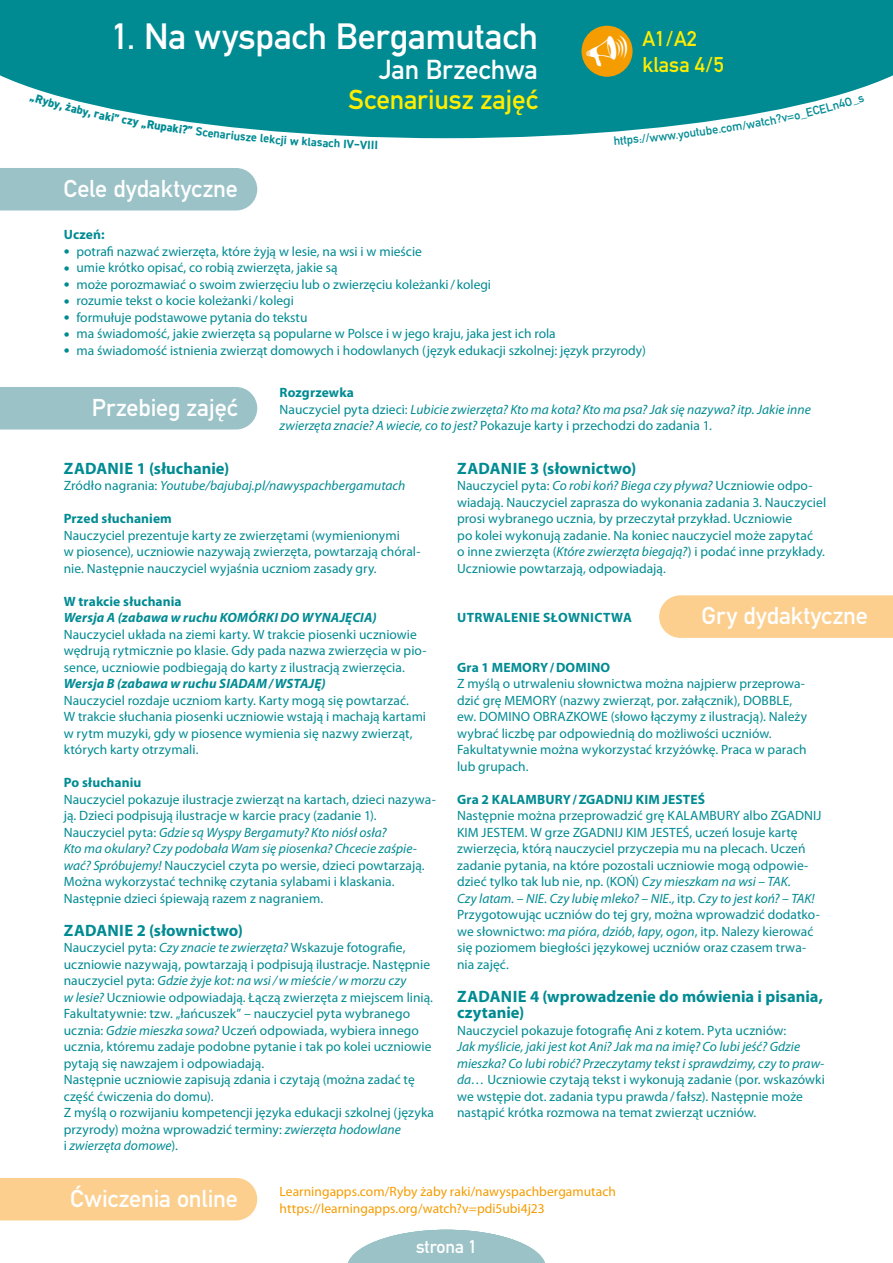
<style>
.page{position:relative;width:893px;height:1263px;background:#fff}
.page>*{position:absolute;margin:0;border:0;box-sizing:border-box;transform-origin:0 0}
.t1{font:700 36px "DIN Alternate";letter-spacing:-.005em;color:#fff}
.t2{font:700 27px "DIN Alternate";color:#ffed00}
.t3{font:700 27px "DIN Alternate";letter-spacing:-.005em;color:#fff}
.t4{font:700 24px "DIN Alternate";letter-spacing:-.005em;color:#fff}
.t5{font:700 21px/25.5px "DIN Alternate";color:#ffed00}
.t6{font:700 18px "DIN Alternate";color:#fff}
.t7{font:700 16.5px/16.5px "Myriad Pro";letter-spacing:.005em;color:#008b93}
.t8{font:13.5px/16.5px "Myriad Pro";letter-spacing:.005em;color:#008b93}
.t9{font:italic 13.5px/16.5px "Myriad Pro";color:#008b93}
.t10{font:700 13.5px "Myriad Pro";letter-spacing:.01em;color:#008b93}
.t11{font:13.5px/16.5px "Myriad Pro";color:#f59c00}
.t12{font:italic 700 13.5px "Myriad Pro";letter-spacing:.01em;color:#008b93}
.t13{font:700 12px "DIN2014";color:#008b93}
.t14{font:700 12px "DIN Alternate";color:#008b93}
.t15{font:800 12px "DIN2014";color:#008b93}
.s1{font-size:21px}
.s2{font-weight:700;font-style:normal}
.s3{font-style:normal}
.s4{font-style:italic}
</style>
<div class="page">
<svg style="left:0;top:0;width:893px;height:138px;background:#15949b"></svg>
<div style="left:581px;top:26px;width:52px;height:51px;background:#f59c00;border-radius:50%"></div>
<svg style="left:348px;top:1230px;width:197px;height:33px"></svg>
<div style="left:659px;top:595px;width:234px;height:43px;background:#fccf8e"></div>
<div style="left:0;top:168px;width:257px;height:42px;background:#9ac2c7"></div>
<div style="left:0;top:387px;width:257px;height:42px;background:#9ac2c7"></div>
<div style="left:0;top:1178px;width:257px;height:42px;background:#fccf8e"></div>
<svg style="left:726px;top:124px;width:16px;height:8px"></svg>
<svg style="left:764px;top:95px;width:100px;height:31px"></svg>
<svg style="left:29px;top:94px;width:138px;height:39px"></svg>
<h1 class="t1" style="left:112px;top:9px;width:428px">1. Na wyspach Bergamutach</h1>
<h2 class="t3" style="left:379px;top:49px;width:161px">Jan Brzechwa</h2>
<h2 class="t2" style="left:349px;top:79px;width:191px">Scenariusz zajęć</h2>
<p class="t15" style="left:168px;top:119px;width:27px;rotate:8deg">aki?”</p>
<p class="t13" style="left:197px;top:123px;width:26px;rotate:7deg">Scen</p>
<p class="t13" style="left:221px;top:126px;width:33px;rotate:6deg">ariusz</p>
<p class="t13" style="left:252px;top:129px;width:34px;rotate:5deg">e lekcj</p>
<p class="t13" style="left:284px;top:132px;width:29px;rotate:4deg">iwkl</p>
<p class="t13" style="left:312px;top:134px;width:37px;rotate:3deg">asach I</p>
<p class="t13" style="left:347px;top:136px;width:33px;rotate:2deg">V–VIII</p>
<h3 class="t4" style="left:64px;top:170px;width:176px">Cele dydaktyczne</h3>
<h3 class="t5" style="left:642px;top:25px;width:83px">A1/A2 klasa 4/5</h3>
<p class="t14" style="left:613px;top:132px;width:30px;rotate:-5deg">https:</p>
<p class="t14" style="left:641px;top:129px;width:27px;rotate:-6deg">//ww</p>
<p class="t14" style="left:666px;top:127px;width:30px;rotate:-7deg">w.you</p>
<p class="t14" style="left:695px;top:123px;width:32px;rotate:-8deg">tube.c</p>
<p class="t14" style="left:741px;top:116px;width:24px;rotate:-10deg">/wat</p>
<p class="t10" style="left:64px;top:226px;width:42px">Uczeń:</p>
<p class="t8" style="left:64px;top:243px;width:360px"><span class="s1">•</span> potrafi nazwać zwierzęta, które żyją w lesie, na wsi i w mieście</p>
<p class="t8" style="left:64px;top:259px;width:275px"><span class="s1">•</span> umie krótko opisać, co robią zwierzęta, jakie są</p>
<p class="t8" style="left:64px;top:276px;width:429px"><span class="s1">•</span> może porozmawiać o swoim zwierzęciu lub o zwierzęciu koleżanki/ kolegi</p>
<p class="t8" style="left:64px;top:292px;width:232px"><span class="s1">•</span> rozumie tekst o kocie koleżanki/ kolegi</p>
<p class="t8" style="left:64px;top:309px;width:245px"><span class="s1">•</span> formułuje podstawowe pytania do tekstu</p>
<p class="t8" style="left:64px;top:325px;width:494px"><span class="s1">•</span> ma świadomość, jakie zwierzęta są popularne w Polsce i w jego kraju, jaka jest ich rola</p>
<p class="t8" style="left:64px;top:342px;width:584px"><span class="s1">•</span> ma świadomość istnienia zwierząt domowych i hodowlanych (język edukacji szkolnej: język przyrody)</p>
<p class="t9" style="left:280px;top:384px;width:533px"><span class="s2">Rozgrzewka<br></span><span class="s3">Nauczyciel pyta dzieci:</span> Lubicie zwierzęta? Kto ma kota? Kto ma psa? Jak się nazywa? itp. Jakie inne zwierzęta znacie? A wiecie, co to jest? <span class="s3">Pokazuje karty i przechodzi do zadania 1.</span></p>
<p class="t7" style="left:64px;top:459px;width:167px">ZADANIE 1 (słuchanie)</p>
<p class="t9" style="left:64px;top:477px;width:343px"><span class="s3">Zródło nagrania:</span> Youtube/bajubaj.pl/nawyspachbergamutach</p>
<p class="t10" style="left:64px;top:510px;width:110px">Przed słuchaniem</p>
<p class="t8" style="left:64px;top:527px;width:358px">Nauczyciel prezentuje karty ze zwierzętami (wymienionymi<br>w piosence), uczniowie nazywają zwierzęta, powtarzają chóral‑ nie. Następnie nauczyciel wyjaśnia uczniom zasady gry.</p>
<p class="t10" style="left:64px;top:592px;width:119px">W trakcie słuchania</p>
<p class="t12" style="left:64px;top:609px;width:314px">Wersja A (zabawa w ruchu KOMÓRKI DO WYNAJĘCIA)</p>
<p class="t8" style="left:64px;top:626px;width:364px">Nauczyciel układa na ziemi karty. W trakcie piosenki uczniowie wędrują rytmicznie po klasie. Gdy pada nazwa zwierzęcia w pio‑ sence, uczniowie podbiegają do karty z ilustracją zwierzęcia.</p>
<p class="t12" style="left:64px;top:675px;width:263px">Wersja B (zabawa w ruchu SIADAM/WSTAJĘ)</p>
<p class="t8" style="left:64px;top:692px;width:364px">Nauczyciel rozdaje uczniom karty. Karty mogą się powtarzać.<br>W trakcie słuchania piosenki uczniowie wstają i machają kartami w rytm muzyki, gdy w piosence wymienia się nazwy zwierząt, których karty otrzymali.</p>
<p class="t10" style="left:64px;top:774px;width:79px">Po słuchaniu</p>
<p class="t8" style="left:64px;top:791px;width:374px">Nauczyciel pokazuje ilustracje zwierząt na kartach, dzieci nazywa‑ ją. Dzieci podpisują ilustracje w karcie pracy (zadanie 1).<br>Nauczyciel pyta: <span class="s4">Gdzie są Wyspy Bergamuty? Kto niósł osła?<br>Kto ma okulary? Czy podobała Wam się piosenka? Chcecie zaśpie&shy;wać? Spróbujemy!</span> Nauczyciel czyta po wersie, dzieci powtarzają.<br>Można wykorzystać technikę czytania sylabami i klaskania.<br>Następnie dzieci śpiewają razem z nagraniem.</p>
<p class="t7" style="left:64px;top:921px;width:180px">ZADANIE 2 (słownictwo)</p>
<p class="t8" style="left:64px;top:939px;width:372px">Nauczyciel pyta: <span class="s4">Czy znacie te zwierzęta?</span> Wskazuje fotografie, uczniowie nazywają, powtarzają i podpisują ilustracje. Następnie nauczyciel pyta: <span class="s4">Gdzie żyje kot: na wsi/w mieście /w morzu czy<br>w lesie?</span> Uczniowie odpowiadają. Łączą zwierzęta z miejscem linią.<br>Fakultatywnie: tzw. „łańcuszek” – nauczyciel pyta wybranego ucznia: <span class="s4">Gdzie mieszka sowa?</span> Uczeń odpowiada, wybiera innego ucznia, któremu zadaje podobne pytanie i tak po kolei uczniowie pytają się nawzajem i odpowiadają.<br>Następnie uczniowie zapisują zdania i czytają (można zadać tę część ćwiczenia do domu).<br>Z myślą o rozwijaniu kompetencji języka edukacji szkolnej (języka przyrody) można wprowadzić terminy: <span class="s4">zwierzęta hodowlane<br></span>i <span class="s4">zwierzęta domowe</span>).</p>
<h3 class="t4" style="left:92px;top:389px;width:147px">Przebieg zajęć</h3>
<p class="t7" style="left:457px;top:459px;width:180px">ZADANIE 3 (słownictwo)</p>
<p class="t8" style="left:457px;top:477px;width:371px">Nauczyciel pyta: <span class="s4">Co robi koń? Biega czy pływa?</span> Uczniowie odpo‑ wiadają. Nauczyciel zaprasza do wykonania zadania 3. Nauczyciel prosi wybranego ucznia, by przeczytał przykład. Uczniowie<br>po kolei wykonują zadanie. Na koniec nauczyciel może zapytać<br>o inne zwierzęta (<span class="s4">Które zwierzęta biegają?</span>) i podać inne przykłady.<br>Uczniowie powtarzają, odpowiadają.</p>
<p class="t10" style="left:457px;top:609px;width:176px">UTRWALENIE SŁOWNICTWA</p>
<h3 class="t4" style="left:702px;top:598px;width:168px">Gry dydaktyczne</h3>
<p class="t10" style="left:457px;top:658px;width:155px">Gra 1 MEMORY/DOMINO</p>
<p class="t8" style="left:457px;top:675px;width:352px">Z myślą o utrwaleniu słownictwa można najpierw przeprowa‑ dzić grę MEMORY (nazwy zwierząt, por. załącznik), DOBBLE, ew. DOMINO OBRAZKOWE (słowo łączymy z ilustracją). Należy wybrać liczbę par odpowiednią do możliwości uczniów.<br>Fakultatywnie można wykorzystać krzyżówkę. Praca w parach lub grupach.</p>
<p class="t10" style="left:457px;top:790px;width:249px">Gra 2 KALAMBURY/ZGADNIJ KIM JESTEŚ</p>
<p class="t8" style="left:457px;top:807px;width:366px">Następnie można przeprowadzić grę KALAMBURY albo ZGADNIJ KIM JESTEM. W grze ZGADNIJ KIM JESTEŚ, uczeń losuje kartę zwierzęcia, którą nauczyciel przyczepia mu na plecach. Uczeń zadanie pytania, na które pozostali uczniowie mogą odpowie‑ dzieć tylko tak lub nie, np. (KOŃ) <span class="s4">Czy mieszkam na wsi – TAK.<br>Czy latam. – NIE. Czy lubię mleko? – NIE.,</span> itp. <span class="s4">Czy to jest koń? – TAK!<br></span>Przygotowując uczniów do tej gry, można wprowadzić dodatko‑ we słownictwo: <span class="s4">ma pióra</span>, <span class="s4">dziób</span>, <span class="s4">łapy</span>, <span class="s4">ogon</span>, itp. Nalezy kierować się poziomem biegłości językowej uczniów oraz czasem trwa‑ nia zajęć.</p>
<p class="t7" style="left:457px;top:987px;width:367px">ZADANIE 4 (wprowadzenie do mówienia i pisania, czytanie)</p>
<p class="t8" style="left:457px;top:1022px;width:331px">Nauczyciel pokazuje fotografię Ani z kotem. Pyta uczniów:</p>
<p class="t8" style="left:457px;top:1038px;width:369px"><span class="s4">Jak myślicie, jaki jest kot Ani? Jak ma na imię? Co lubi jeść? Gdzie mieszka? Co lubi robić? Przeczytamy tekst i sprawdzimy, czy to praw&shy;da…</span> Uczniowie czytają tekst i wykonują zadanie (por. wskazówki we wstępie dot. zadania typu prawda /fałsz). Następnie może nastąpić krótka rozmowa na temat zwierząt uczniów.</p>
<h3 class="t4" style="left:70px;top:1180px;width:169px">Ćwiczenia online</h3>
<p class="t11" style="left:280px;top:1183px;width:338px">Learningapps.com/Ryby żaby raki/nawyspachbergamutach https://learningapps.org/watch?v=pdi5ubi4j23</p>
<h3 class="t6" style="left:416px;top:1232px;width:62px">strona 1</h3>
<h3 class="t6" style="left:468px;top:1232px;width:10px">5</h3>
</div>
